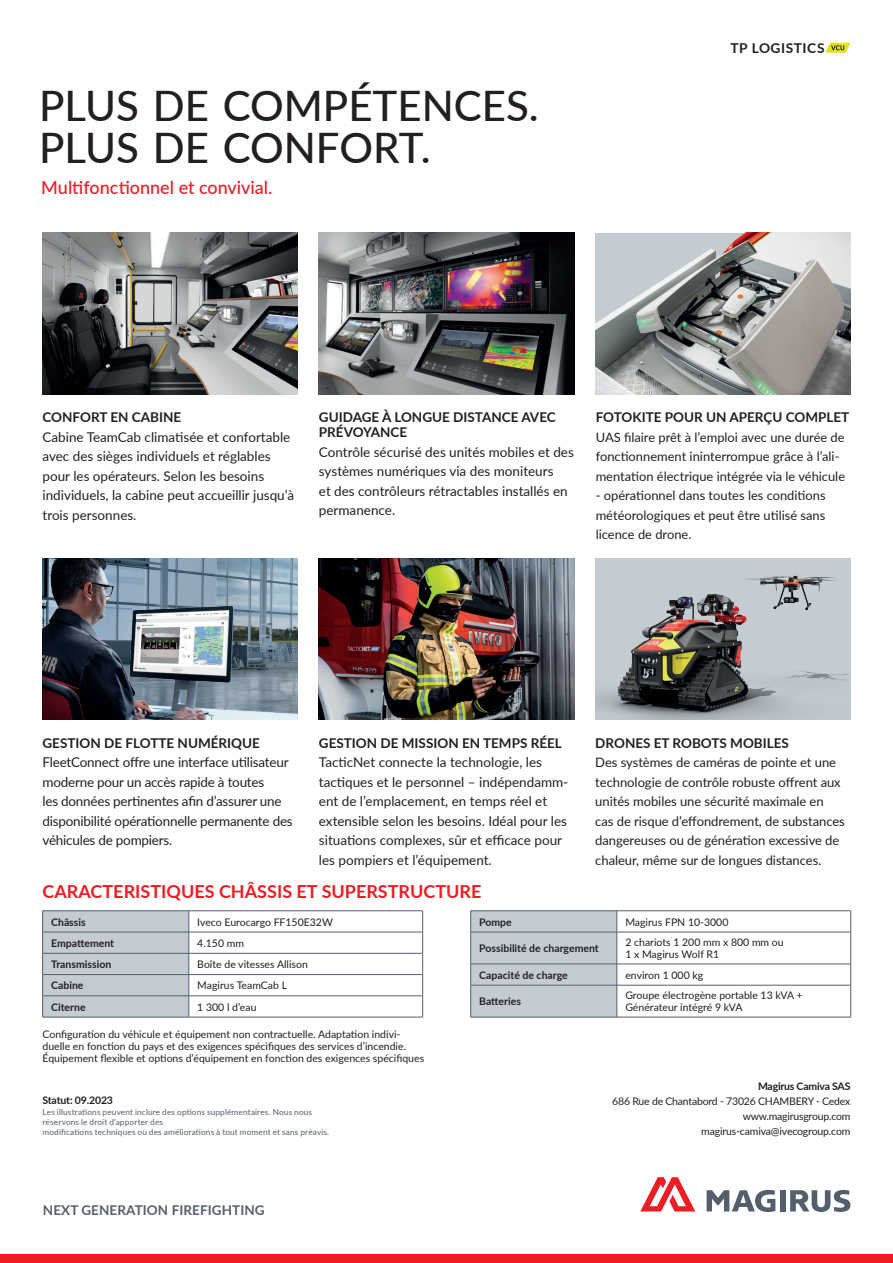
<style>
.page{position:relative;width:893px;height:1263px;background:#fff}
.page>*{position:absolute;margin:0;border:0;box-sizing:border-box;transform-origin:0 0}
.t1{font:500 42px/42px "Lato";color:#231f20}
.t2{font:700 18px "Lato";color:#ee1d23}
.t3{font:500 18px "Lato";color:#ee1d23}
.t4{font:700 14.25px "Lato";letter-spacing:.02em;color:#545f6c}
.t5{font:700 13.65px "Lato";letter-spacing:.04em;color:#231f20}
.t6{font:13.5px/19.5px "Lato";color:#231f20}
.t7{font:700 13.5px/15px "Lato";color:#231f20}
.t8{font:700 13.5px "Lato";letter-spacing:.005em;color:#545f6c}
.t9{font:13.05px/19.5px "Lato";letter-spacing:-.005em;color:#231f20}
.t10{font:12.9px/19.5px "Lato";color:#231f20}
.t11{font:10.5px/12px "Lato";color:#231f20}
.t12{font:700 10.5px "Lato";color:#231f20}
.t13{font:10.5px/15px "Lato";letter-spacing:-.02em;color:#231f20;text-align:right}
.t14{font:700 10.5px "Lato";letter-spacing:-.02em;color:#231f20}
.t15{font:8.25px/9.8px "Lato";letter-spacing:.015em;color:#545f6c}
</style>
<div class="page">
<img style="left:595px;top:233px;width:255px;height:161px">
<img style="left:319px;top:233px;width:255px;height:161px">
<img style="left:319px;top:558px;width:255px;height:162px">
<img style="left:43px;top:233px;width:255px;height:161px">
<img style="left:43px;top:558px;width:255px;height:162px">
<hr style="left:189px;top:1017px;width:234px;height:1px;background:#545f6c">
<hr style="left:43px;top:910px;width:146px;height:1px;background:#545f6c">
<svg style="left:42px;top:911px;width:381px;height:106px"></svg>
<hr style="left:43px;top:1017px;width:146px;height:1px;background:#545f6c">
<hr style="left:189px;top:910px;width:234px;height:1px;background:#545f6c">
<hr style="left:617px;top:910px;width:234px;height:1px;background:#545f6c">
<hr style="left:617px;top:1017px;width:234px;height:1px;background:#545f6c">
<hr style="left:471px;top:910px;width:146px;height:1px;background:#545f6c">
<svg style="left:470px;top:911px;width:381px;height:106px"></svg>
<hr style="left:471px;top:985px;width:146px;height:1px;background:#545f6c">
<hr style="left:470px;top:985px;width:1px;height:32px;background:#545f6c">
<hr style="left:471px;top:1017px;width:146px;height:1px;background:#545f6c">
<img style="left:595px;top:558px;width:255px;height:162px">
<svg style="left:825px;top:43px;width:25px;height:10px"></svg>
<svg style="left:640px;top:1177px;width:55px;height:34px"></svg>
<div style="left:780px;top:1190px;width:6px;height:21px;background:#545f6c"></div>
<svg style="left:707px;top:1189px;width:68px;height:23px"></svg>
<svg style="left:790px;top:1190px;width:60px;height:22px"></svg>
<div style="left:0;top:1254px;width:893px;height:9px;background:#ee1d23"></div>
<h1 class="t1" style="left:39px;top:83px;width:501px">PLUS DE COMPÉTENCES.<br>PLUS DE CONFORT.</h1>
<h2 class="t3" style="left:41px;top:175px;width:232px">Multifonctionnel et convivial.</h2>
<p class="t5" style="left:730px;top:38px;width:95px">TP LOGISTICS</p>
<p class="t7" style="left:43px;top:409px;width:140px">CONFORT EN CABINE</p>
<p class="t6" style="left:43px;top:427px;width:253px">Cabine TeamCab climatisée et confortable avec des sièges individuels et réglables pour les opérateurs. Selon les besoins individuels, la cabine peut accueillir jusqu’à trois personnes.</p>
<p class="t7" style="left:319px;top:409px;width:238px">GUIDAGE À LONGUE DISTANCE AVEC<br>PRÉVOYANCE</p>
<p class="t6" style="left:319px;top:442px;width:257px">Contrôle sécurisé des unités mobiles et des systèmes numériques via des moniteurs<br>et des contrôleurs rétractables installés en permanence.</p>
<p class="t7" style="left:596px;top:409px;width:255px">FOTOKITE POUR UN APERÇU COMPLET</p>
<p class="t10" style="left:596px;top:427px;width:251px">UAS filaire prêt à l’emploi avec une durée de fonctionnement ininterrompue grâce à l’ali&shy;mentation électrique intégrée via le véhicule</p>
<p class="t10" style="left:596px;top:485px;width:231px;text-align:justify">- opérationnel dans toutes les conditions météorologiques et peut être utilisé sans licence de drone.</p>
<p class="t7" style="left:43px;top:734px;width:219px">GESTION DE FLOTTE NUMÉRIQUE</p>
<p class="t6" style="left:43px;top:752px;width:252px">FleetConnect offre une interface utilisateur moderne pour un accès rapide à toutes<br>les données pertinentes afin d’assurer une disponibilité opérationnelle permanente des véhicules de pompiers.</p>
<p class="t7" style="left:319px;top:734px;width:245px">GESTION DE MISSION EN TEMPS RÉEL</p>
<p class="t6" style="left:319px;top:752px;width:251px">TacticNet connecte la technologie, les tactiques et le personnel – indépendamm&shy;ent de l’emplacement, en temps réel et extensible selon les besoins. Idéal pour les situations complexes, sûr et efficace pour les pompiers et l’équipement.</p>
<h2 class="t2" style="left:43px;top:878px;width:440px">CARACTERISTIQUES CHÂSSIS ET SUPERSTRUCTURE</h2>
<p class="t7" style="left:595px;top:734px;width:195px">DRONES ET ROBOTS MOBILES</p>
<p class="t9" style="left:595px;top:752px;width:251px">Des systèmes de caméras de pointe et une technologie de contrôle robuste offrent aux unités mobiles une sécurité maximale en cas de risque d’effondrement, de substances dangereuses ou de génération excessive de chaleur, même sur de longues distances.</p>
<p class="t12" style="left:51px;top:914px;width:36px">Châssis</p>
<p class="t11" style="left:197px;top:915px;width:137px">Iveco Eurocargo FF150E32W</p>
<p class="t12" style="left:51px;top:935px;width:65px">Empattement</p>
<p class="t11" style="left:197px;top:937px;width:48px">4.150 mm</p>
<p class="t12" style="left:51px;top:956px;width:62px">Transmission</p>
<p class="t11" style="left:197px;top:958px;width:112px">Boîte de vitesses Allison</p>
<p class="t12" style="left:51px;top:978px;width:34px">Cabine</p>
<p class="t11" style="left:197px;top:979px;width:91px">Magirus TeamCab L</p>
<p class="t12" style="left:51px;top:999px;width:36px">Citerne</p>
<p class="t11" style="left:197px;top:1000px;width:61px">1 300 l d’eau</p>
<p class="t11" style="left:43px;top:1028px;width:383px">Configuration du véhicule et équipement non contractuelle. Adaptation indivi&shy;duelle en fonction du pays et des exigences spécifiques des services d’incendie.<br>Équipement flexible et options d’équipement en fonction des exigences spécifiques</p>
<p class="t12" style="left:43px;top:1093px;width:72px">Statut: 09.2023</p>
<p class="t15" style="left:43px;top:1107px;width:288px">Les illustrations peuvent inclure des options supplémentaires. Nous nous réservons le droit d‘apporter des<br>modifications techniques ou des améliorations à tout moment et sans préavis.</p>
<p class="t4" style="left:43px;top:1196px;width:216px">SERVING HEROES. SINCE 1864.</p>
<p class="t8" style="left:43px;top:1200px;width:223px">NEXT GENERATION FIREFIGHTING</p>
<p class="t12" style="left:479px;top:914px;width:34px">Pompe</p>
<p class="t11" style="left:625px;top:915px;width:105px">Magirus FPN 10-3000</p>
<p class="t12" style="left:479px;top:941px;width:121px">Possibilité de chargement</p>
<p class="t11" style="left:625px;top:936px;width:160px">2 chariots 1 200 mm x 800 mm ou<br>1 x Magirus Wolf R1</p>
<p class="t12" style="left:479px;top:967px;width:90px">Capacité de charge</p>
<p class="t11" style="left:625px;top:968px;width:79px">environ 1 000 kg</p>
<p class="t12" style="left:479px;top:994px;width:43px">Batteries</p>
<p class="t11" style="left:625px;top:989px;width:179px">Groupe électrogène portable 13 kVA +<br>Générateur intégré 9 kVA</p>
<p class="t14" style="left:758px;top:1078px;width:94px">Magirus Camiva SAS</p>
<p class="t13" style="left:612px;top:1093px;width:240px">686 Rue de Chantabord - 73026 CHAMBERY - Cedex www.magirusgroup.com magirus-camiva@ivecogroup.com</p>
</div>
